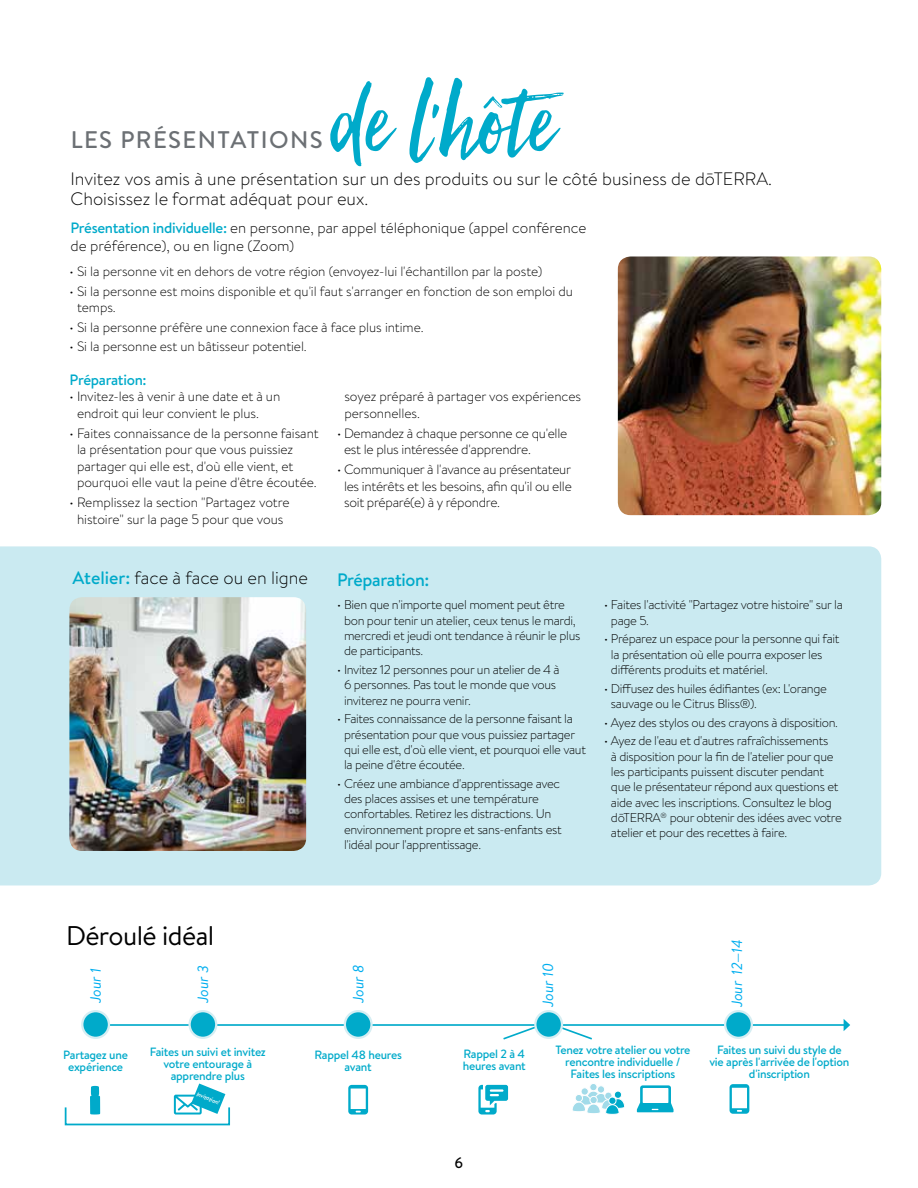
<style>
.page{position:relative;width:918px;height:1188px;background:#fff}
.page>*{position:absolute;margin:0;border:0;box-sizing:border-box;transform-origin:0 0}
.t1{font:126px "Hello Beautiful";color:#00aaca}
.t2{font:27px "Brandon Text";letter-spacing:-.02em;color:#000}
.t3{font:500 24px "Brandon Text";letter-spacing:.06em;color:#6c7074}
.t4{font:300 18px/19.5px "Brandon Text";color:#000}
.t5{font:500 18px "Brandon Text";letter-spacing:-.02em;color:#00aaca}
.t6{font:300 15px/18px "Brandon Text";color:#000}
.t7{font:500 15px "Brandon Text";letter-spacing:-.02em;color:#00aaca}
.t8{font:500 15px "Brandon Text";color:#000}
.t9{font:italic 14.85px "Brandon Text";letter-spacing:-.01em;color:#00aeef}
.t10{font:300 13.5px/16.5px "Brandon Text";letter-spacing:-.005em;color:#000}
.t11{font:300 12.75px/15.3px "Brandon Text";letter-spacing:-.025em;color:#000}
.t12{font:500 12px/12px "Brandon Text";letter-spacing:-.02em;color:#00aaca;text-align:center}
.t13{font:italic 500 6px "Brandon Text";color:#fff}
.s1{font-weight:500;color:#00aaca}
</style>
<div class="page">
<img style="left:618px;top:256px;width:263px;height:259px">
<div style="left:0;top:546px;width:881px;height:339px;background:#caeaf1"></div>
<svg style="left:503px;top:1027px;width:38px;height:13px"></svg>
<svg style="left:555px;top:1027px;width:37px;height:13px"></svg>
<hr style="left:87px;top:1024px;width:758px;height:2px;background:#00aaca">
<svg style="left:844px;top:1019px;width:6px;height:12px"></svg>
<div style="left:345px;top:1011px;width:27px;height:27px;background:#00aaca;border-radius:50%"></div>
<div style="left:344px;top:1010px;width:29px;height:29px;border:2px solid #d5eef3;border-radius:50%"></div>
<div style="left:535px;top:1011px;width:27px;height:27px;background:#00aaca;border-radius:50%"></div>
<div style="left:534px;top:1010px;width:29px;height:29px;border:2px solid #d5eef3;border-radius:50%"></div>
<div style="left:82px;top:1011px;width:27px;height:27px;background:#00aaca;border-radius:50%"></div>
<div style="left:81px;top:1010px;width:29px;height:29px;border:2px solid #d5eef3;border-radius:50%"></div>
<div style="left:190px;top:1011px;width:26px;height:27px;background:#00aaca;border-radius:50%"></div>
<div style="left:188px;top:1010px;width:29px;height:29px;border:2px solid #d5eef3;border-radius:50%"></div>
<div style="left:65px;top:1107px;width:165px;height:18px;border:2px solid #00aaca"></div>
<svg style="left:572px;top:1084px;width:53px;height:31px"></svg>
<svg style="left:90px;top:1086px;width:10px;height:29px"></svg>
<svg style="left:478px;top:1085px;width:30px;height:30px"></svg>
<svg style="left:174px;top:1084px;width:51px;height:31px"></svg>
<svg style="left:348px;top:1085px;width:20px;height:30px"></svg>
<svg style="left:730px;top:1084px;width:19px;height:30px"></svg>
<svg style="left:637px;top:1085px;width:37px;height:27px"></svg>
<div style="left:725px;top:1011px;width:27px;height:27px;background:#00aaca;border-radius:50%"></div>
<div style="left:724px;top:1010px;width:29px;height:29px;border:2px solid #d5eef3;border-radius:50%"></div>
<img style="left:69px;top:597px;width:237px;height:254px">
<h1 class="t1" style="left:331px;top:52px;width:226px">de l'hôte</h1>
<h3 class="t3" style="left:71px;top:124px;width:254px">LES PRÉSENTATIONS</h3>
<h3 class="t4" style="left:70px;top:168px;width:703px">Invitez vos amis à une présentation sur un des produits ou sur le côté business de dōTERRA.<br>Choisissez le format adéquat pour eux.</h3>
<p class="t6" style="left:70px;top:219px;width:517px"><span class="s1">Présentation individuelle:</span> en personne, par appel téléphonique (appel conférence de préférence), ou en ligne (Zoom)</p>
<p class="t10" style="left:70px;top:263px;width:474px">• Si la personne vit en dehors de votre région (envoyez-lui l'échantillon par la poste)</p>
<p class="t10" style="left:77px;top:283px;width:498px;text-indent:-7px">• Si la personne est moins disponible et qu'il faut s'arranger en fonction de son emploi du temps.</p>
<p class="t10" style="left:70px;top:318px;width:356px">• Si la personne préfère une connexion face à face plus intime.</p>
<p class="t10" style="left:70px;top:338px;width:239px">• Si la personne est un bâtisseur potentiel.</p>
<p class="t7" style="left:70px;top:370px;width:79px">Préparation:</p>
<p class="t10" style="left:77px;top:388px;width:205px;text-indent:-7px">• Invitez-les à venir à une date et à un endroit qui leur convient le plus.</p>
<p class="t10" style="left:77px;top:424px;width:243px;text-indent:-7px">• Faites connaissance de la personne faisant la présentation pour que vous puissiez partager qui elle est, d'où elle vient, et pourquoi elle vaut la peine d'être écoutée.</p>
<p class="t10" style="left:70px;top:494px;width:221px;text-align:center">• Remplissez la section "Partagez votre histoire" sur la page 5 pour que vous</p>
<p class="t10" style="left:344px;top:388px;width:238px">soyez préparé à partager vos expériences personnelles.</p>
<p class="t10" style="left:344px;top:424px;width:225px;text-indent:-7px">• Demandez à chaque personne ce qu'elle est le plus intéressée d'apprendre.</p>
<p class="t10" style="left:344px;top:461px;width:229px;text-align:justify;text-indent:-7px">• Communiquer à l'avance au présentateur les intérêts et les besoins, afin qu'il ou elle soit préparé(e) à y répondre.</p>
<h3 class="t4" style="left:73px;top:568px;width:237px"><span class="s1">Atelier:</span> face à face ou en ligne</h3>
<h3 class="t5" style="left:337px;top:567px;width:94px">Préparation:</h3>
<p class="t11" style="left:344px;top:597px;width:238px;text-indent:-7px">• Bien que n'importe quel moment peut être bon pour tenir un atelier, ceux tenus le mardi, mercredi et jeudi ont tendance à réunir le plus de participants.</p>
<p class="t11" style="left:344px;top:661px;width:217px;text-indent:-7px">• Invitez 12 personnes pour un atelier de 4 à<br>6 personnes. Pas tout le monde que vous inviterez ne pourra venir.</p>
<p class="t11" style="left:344px;top:711px;width:243px;text-indent:-7px">• Faites connaissance de la personne faisant la présentation pour que vous puissiez partager qui elle est, d'où elle vient, et pourquoi elle vaut la peine d'être écoutée.</p>
<p class="t11" style="left:344px;top:775px;width:219px;text-indent:-7px">• Créez une ambiance d'apprentissage avec des places assises et une température confortables. Retirez les distractions. Un environnement propre et sans-enfants est l'idéal pour l'apprentissage.</p>
<p class="t11" style="left:611px;top:597px;width:233px;text-indent:-7px">• Faites l'activité "Partagez votre histoire" sur la page 5.</p>
<p class="t11" style="left:611px;top:631px;width:230px;text-indent:-7px">• Préparez un espace pour la personne qui fait la présentation où elle pourra exposer les différents produits et matériel.</p>
<p class="t11" style="left:611px;top:680px;width:217px;text-indent:-7px">• Diffusez des huiles édifiantes (ex: L'orange sauvage ou le Citrus Bliss®).</p>
<p class="t11" style="left:604px;top:714px;width:235px">• Ayez des stylos ou des crayons à disposition.</p>
<p class="t11" style="left:611px;top:733px;width:232px;text-indent:-7px">• Ayez de l'eau et d'autres rafraîchissements<br>à disposition pour la fin de l'atelier pour que les participants puissent discuter pendant que le présentateur répond aux questions et aide avec les inscriptions. Consultez le blog dōTERRA<sup>®</sup> pour obtenir des idées avec votre atelier et pour des recettes à faire.</p>
<h2 class="t2" style="left:66px;top:917px;width:150px">Déroulé idéal</h2>
<p class="t9" style="left:86px;top:1003px;width:37px;rotate:-90deg">Jour 1</p>
<p class="t9" style="left:193px;top:1003px;width:39px;rotate:-90deg">Jour 3</p>
<p class="t9" style="left:348px;top:1003px;width:40px;rotate:-90deg">Jour 8</p>
<p class="t9" style="left:538px;top:1007px;width:46px;rotate:-90deg">Jour 10</p>
<p class="t9" style="left:727px;top:1007px;width:69px;rotate:-90deg">Jour 12—14</p>
<p class="t12" style="left:63px;top:1049px;width:66px">Partagez une expérience</p>
<p class="t12" style="left:150px;top:1046px;width:118px">Faites un suivi et invitez votre entourage à apprendre plus</p>
<p class="t13" style="left:199px;top:1090px;width:26px;rotate:22deg">Invitation!</p>
<p class="t12" style="left:314px;top:1049px;width:89px">Rappel 48 heures avant</p>
<p class="t12" style="left:463px;top:1048px;width:65px;text-align:left">Rappel 2 à 4 heures avant</p>
<p class="t12" style="left:555px;top:1044px;width:137px">Tenez votre atelier ou votre rencontre individuelle /<br>Faites les inscriptions</p>
<p class="t12" style="left:709px;top:1044px;width:142px">Faites un suivi du style de vie après l'arrivée de l'option d'inscription</p>
<p class="t8" style="left:455px;top:1153px;width:10px">6</p>
</div>
